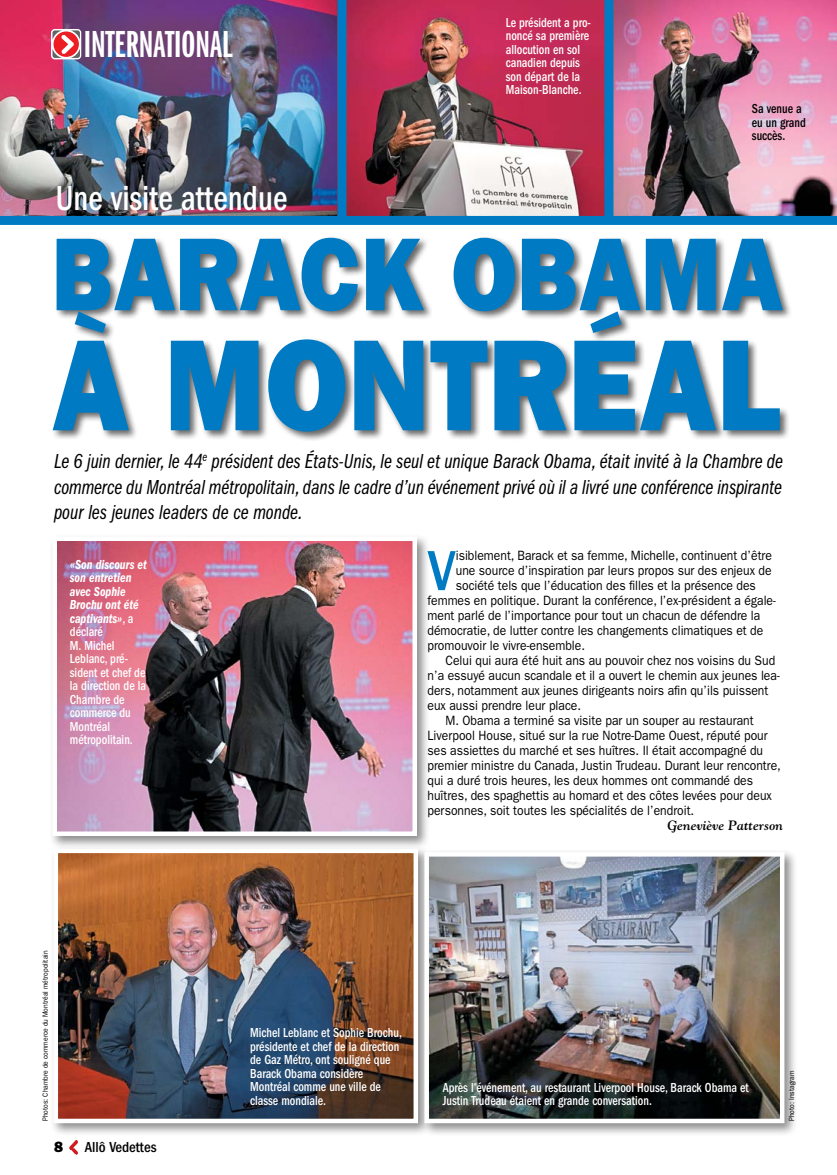
<style>
.page{position:relative;width:837px;height:1175px;background:#fff}
.page>*{position:absolute;margin:0;border:0;box-sizing:border-box;transform-origin:0 0}
.t1{font:800 130.5px "Franklin Gothic LT";color:#007bc3;scale:.9 1}
.t2{font:800 104.1px "Franklin Gothic LT";color:#007bc3;scale:.9 1}
.t3{font:500 58.5px "Franklin Gothic LT";color:#007bc3;scale:.9 1}
.t4{font:39px "Franklin Gothic LT Demi X Cmpr";color:#fff}
.t5{font:500 condensed 36px "Franklin Gothic LT";color:#fff;scale:.9 1}
.t6{font:21px/25.5px "Franklin Gothic LT Book Cmpr Ital";color:#000;text-align:justify}
.t7{font:500 condensed 15px "Franklin Gothic LT";color:#000}
.t8{font:800 15px "Franklin Gothic LT";color:#000}
.t9{font:13.5px "Franklin Gothic LT";color:#000;scale:.9 1}
.t10{font:500 condensed 13.5px/13.5px "Franklin Gothic LT";color:#fff;scale:.9 1}
.t11{font:500 condensed 13.5px/13.5px "Franklin Gothic LT";color:#000;scale:.9 1}
.t12{font:italic 700 13.5px "Goudy";color:#000}
.t13{font:7.5px "Franklin Gothic LT";color:#000;scale:.9 1}
.s1{font-weight:600;font-style:italic}
</style>
<div class="page">
<img style="left:69px;top:1140px;width:9px;height:14px">
<img style="left:0;top:0;width:337px;height:216px">
<img style="left:614px;top:0;width:223px;height:216px">
<div style="left:52px;top:236px;width:741px;height:206px;background:#000;opacity:.6"></div>
<div style="left:51px;top:29px;width:30px;height:30px;border:3px solid #fff;border-radius:2px"></div>
<svg style="left:52px;top:30px;width:28px;height:28px"></svg>
<div style="left:50px;top:845px;width:382px;height:292px;background:#000;opacity:.45"></div>
<img style="left:59px;top:853px;width:354px;height:265px">
<div style="left:54px;top:848px;width:364px;height:275px;border:4px solid #fff"></div>
<img style="left:337px;top:0;width:267px;height:216px">
<div style="left:49px;top:533px;width:382px;height:316px;background:#000;opacity:.45"></div>
<img style="left:57px;top:541px;width:355px;height:290px">
<div style="left:421px;top:848px;width:377px;height:288px;background:#000;opacity:.45"></div>
<img style="left:429px;top:857px;width:350px;height:261px">
<div style="left:424px;top:852px;width:360px;height:271px;border:4px solid #fff"></div>
<div style="left:0;top:216px;width:837px;height:9px;background:#007bc3"></div>
<div style="left:338px;top:0;width:8px;height:218px;background:#007bc3"></div>
<div style="left:604px;top:0;width:10px;height:218px;background:#007bc3"></div>
<h3 class="t4" style="left:84px;top:23px;width:150px">INTERNATIONAL</h3>
<h3 class="t5" style="left:56px;top:177px;width:259px">Une visite attendue</h3>
<p class="t10" style="left:506px;top:16px;width:96px">Le président a pro&shy;noncé sa première allocution en sol canadien depuis son départ de la<br>Maison-Blanche.</p>
<p class="t11" style="left:752px;top:102px;width:61px">Sa venue a eu un grand succès.</p>
<h2 class="t2" style="left:52px;top:213px;width:814px">BARACK OBAMA</h2>
<h1 class="t1" style="left:52px;top:309px;width:811px">À MONTRÉAL</h1>
<p class="t6" style="left:54px;top:449px;width:731px">Le 6 juin dernier, le 44<sup>e</sup> président des États-Unis, le seul et unique Barack Obama, était invité à la Chambre de commerce du Montréal métropolitain, dans le cadre d’un événement privé où il a livré une conférence inspirante pour les jeunes leaders de ce monde.</p>
<p class="t10" style="left:70px;top:557px;width:87px"><span class="s1">«Son discours et son entretien avec Sophie<br>Brochu ont été captivants»</span>, a déclaré<br>M. Michel<br>Leblanc, pré&shy;sident et chef de la direction de la<br>Chambre de commerce du<br>Montréal métropolitain.</p>
<p class="t13" style="left:41px;top:1120px;width:191px;rotate:-90deg">Photos: Chambre de commerce du Montréal métropolitain</p>
<p class="t8" style="left:54px;top:1138px;width:10px">8</p>
<p class="t7" style="left:85px;top:1138px;width:73px">Allô Vedettes</p>
<h3 class="t3" style="left:427px;top:538px;width:33px">V</h3>
<p class="t9" style="left:456px;top:548px;width:353px">isiblement, Barack et sa femme, Michelle, continuent d’être</p>
<p class="t9" style="left:456px;top:563px;width:353px">une source d’inspiration par leurs propos sur des enjeux de</p>
<p class="t9" style="left:456px;top:578px;width:335px">société tels que l’éducation des filles et la présence des</p>
<p class="t9" style="left:428px;top:593px;width:389px">femmes en politique. Durant la conférence, l’ex-président a égale-</p>
<p class="t9" style="left:428px;top:608px;width:371px">ment parlé de l’importance pour tout un chacun de défendre la</p>
<p class="t9" style="left:428px;top:623px;width:375px">démocratie, de lutter contre les changements climatiques et de</p>
<p class="t9" style="left:428px;top:638px;width:177px">promouvoir le vivre-ensemble.</p>
<p class="t9" style="left:445px;top:653px;width:368px">Celui qui aura été huit ans au pouvoir chez nos voisins du Sud</p>
<p class="t9" style="left:428px;top:668px;width:393px">n’a essuyé aucun scandale et il a ouvert le chemin aux jeunes lea-</p>
<p class="t9" style="left:428px;top:683px;width:380px">ders, notamment aux jeunes dirigeants noirs afin qu’ils puissent</p>
<p class="t9" style="left:428px;top:698px;width:172px">eux aussi prendre leur place.</p>
<p class="t9" style="left:445px;top:713px;width:344px">M. Obama a terminé sa visite par un souper au restaurant</p>
<p class="t9" style="left:428px;top:728px;width:380px">Liverpool House, situé sur la rue Notre-Dame Ouest, réputé pour</p>
<p class="t9" style="left:428px;top:743px;width:375px">ses assiettes du marché et ses huîtres. Il était accompagné du</p>
<p class="t9" style="left:428px;top:758px;width:394px">premier ministre du Canada, Justin Trudeau. Durant leur rencontre,</p>
<p class="t9" style="left:428px;top:773px;width:363px">qui a duré trois heures, les deux hommes ont commandé des</p>
<p class="t9" style="left:428px;top:788px;width:384px">huîtres, des spaghettis au homard et des côtes levées pour deux</p>
<p class="t9" style="left:428px;top:803px;width:298px">personnes, soit toutes les spécialités de l’endroit.</p>
<p class="t12" style="left:668px;top:817px;width:117px">Geneviève Patterson</p>
<p class="t10" style="left:250px;top:1025px;width:170px">Michel Leblanc et Sophie Brochu, présidente et chef de la direction de Gaz Métro, ont souligné que<br>Barack Obama considère<br>Montréal comme une ville de classe mondiale.</p>
<p class="t10" style="left:443px;top:1080px;width:342px">Après l’événement, au restaurant Liverpool House, Barack Obama et<br>Justin Trudeau étaient en grande conversation.</p>
<p class="t13" style="left:787px;top:1120px;width:57px;rotate:-90deg">Photo: Instagram</p>
</div>
